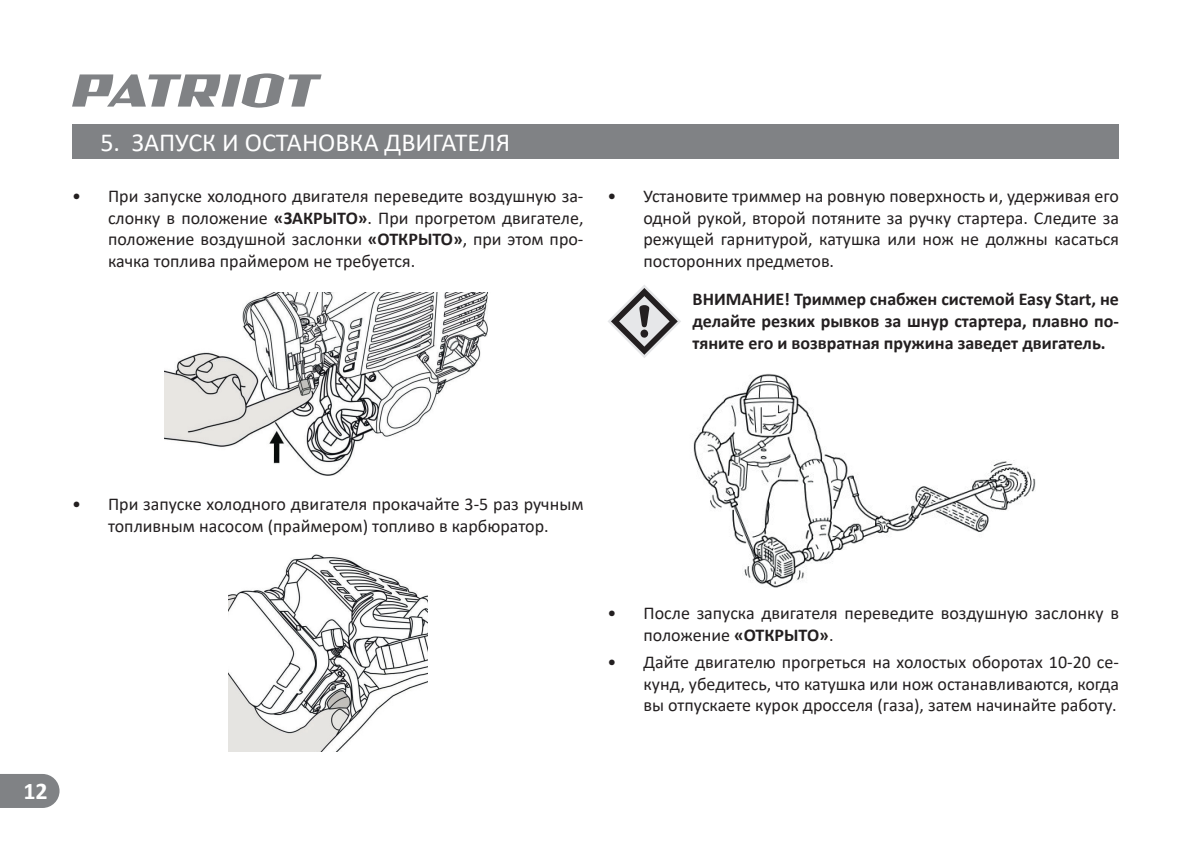
<style>
.page{position:relative;width:1191px;height:842px;background:#fff}
.page>*{position:absolute;margin:0;border:0;box-sizing:border-box;transform-origin:0 0}
.t1{font:26px "Calibri";color:#fff}
.t2{font:700 24px "Calibri";color:#fff}
.t3{font:18px/21.6px "Calibri";color:#231f20;text-align:justify}
.t4{font:700 18px/21.6px "Calibri";color:#231f20;text-align:justify}
.s1{font-weight:700}
</style>
<div class="page">
<svg style="left:72px;top:73px;width:249px;height:35px"></svg>
<div style="left:72px;top:124px;width:1047px;height:34px;background:#808285"></div>
<svg style="left:0;top:774px;width:60px;height:34px;background:#888a8d"></svg>
<img style="left:165px;top:292px;width:323px;height:184px">
<img style="left:228px;top:554px;width:199px;height:197px">
<img style="left:693px;top:373px;width:343px;height:214px">
<svg style="left:608px;top:285px;width:73px;height:73px"></svg>
<h1 class="t1" style="left:100px;top:124px;width:411px">5. ЗАПУСК И ОСТАНОВКА ДВИГАТЕЛЯ</h1>
<p class="t3" style="left:108px;top:185px;width:477px;text-indent:-36px">• При запуске холодного двигателя переведите воздушную за&shy;слонку в положение <span class="s1">«ЗАКРЫТО»</span>. При прогретом двигателе, положение воздушной заслонки <span class="s1">«ОТКРЫТО»</span>, при этом про&shy;качка топлива праймером не требуется.</p>
<p class="t3" style="left:643px;top:185px;width:477px;text-indent:-36px">• Установите триммер на ровную поверхность и, удерживая его одной рукой, второй потяните за ручку стартера. Следите за режущей гарнитурой, катушка или нож не должны касаться посторонних предметов.</p>
<p class="t4" style="left:692px;top:288px;width:428px">ВНИМАНИЕ! Триммер снабжен системой Easy Start, не делайте резких рывков за шнур стартера, плавно по&shy;тяните его и возвратная пружина заведет двигатель.</p>
<p class="t3" style="left:72px;top:493px;width:513px;text-align:center">• При запуске холодного двигателя прокачайте 3-5 раз ручным топливным насосом (праймером) топливо в карбюратор.</p>
<h2 class="t2" style="left:23px;top:774px;width:26px">12</h2>
<p class="t3" style="left:643px;top:602px;width:477px;text-indent:-36px">• После запуска двигателя переведите воздушную заслонку в положение <span class="s1">«ОТКРЫТО»</span>.</p>
<p class="t3" style="left:643px;top:651px;width:477px;text-indent:-36px">• Дайте двигателю прогреться на холостых оборотах 10-20 се&shy;кунд, убедитесь, что катушка или нож останавливаются, когда вы отпускаете курок дросселя (газа), затем начинайте работу.</p>
</div>
